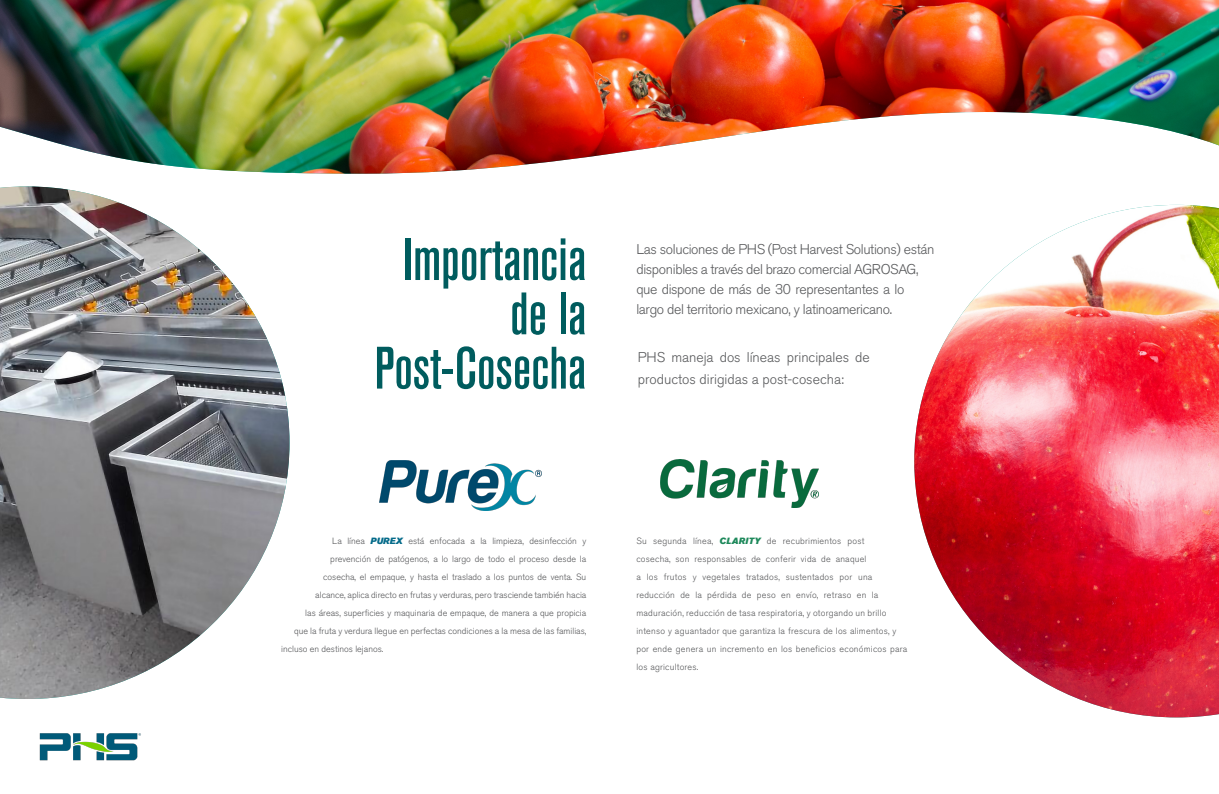
<style>
.page{position:relative;width:1219px;height:794px;background:#fff}
.page>*{position:absolute;margin:0;border:0;box-sizing:border-box;transform-origin:0 0}
.t1{font:59.2px "Akzidenz Grotesk BQ Md Cnd Alt";color:#005c5e}
.t2{font:300 14px/20px "Akzidenz Grotesk BQ";letter-spacing:-.025em;color:#57585a}
.t3{font:300 14px/22px "Akzidenz Grotesk BQ";color:#57585a}
.t4{font:300 9px "Akzidenz Grotesk BQ";color:#57585a}
.t5{font:300 9px/18px "Akzidenz Grotesk BQ";letter-spacing:.025em;color:#57585a}
.s1{font-family:"Akzidenz Grotesk BQ Super";font-weight:400;font-style:italic;color:#056b8a}
.s2{font-family:"Akzidenz Grotesk BQ Super";font-weight:400;font-style:italic;color:#1e895b}
</style>
<div class="page">
<img style="left:39px;top:733px;width:102px;height:28px">
<img style="left:660px;top:459px;width:159px;height:48px">
<img style="left:379px;top:460px;width:162px;height:50px">
<img style="left:0;top:186px;width:290px;height:513px">
<img style="left:914px;top:205px;width:305px;height:512px">
<img style="left:0;top:0;width:1219px;height:174px">
<p class="t1" style="left:403px;top:226px;width:185px">Importancia</p>
<p class="t1" style="left:510px;top:280px;width:78px">de la</p>
<p class="t1" style="left:375px;top:335px;width:213px">Post-Cosecha</p>
<p class="t3" style="left:638px;top:346px;width:233px">PHS maneja dos líneas principales de productos dirigidas a post-cosecha:</p>
<p class="t2" style="left:636px;top:239px;width:299px">Las soluciones de PHS (Post Harvest Solutions) están disponibles a través del brazo comercial AGROSAG, que dispone de más de 30 representantes a lo largo del territorio mexicano, y latinoamericano.</p>
<p class="t4" style="left:332px;top:535px;width:256px">La línea <span class="s1">PUREX</span> está enfocada a la limpieza, desinfección y</p>
<p class="t4" style="left:330px;top:553px;width:258px">prevención de patógenos, a lo largo de todo el proceso desde la</p>
<p class="t4" style="left:323px;top:571px;width:264px">cosecha, el empaque, y hasta el traslado a los puntos de venta. Su</p>
<p class="t4" style="left:315px;top:589px;width:273px">alcance, aplica directo en frutas y verduras, pero trasciende también hacia</p>
<p class="t4" style="left:305px;top:607px;width:283px">las áreas, superficies y maquinaria de empaque, de manera a que propicia</p>
<p class="t4" style="left:294px;top:625px;width:293px">que la fruta y verdura llegue en perfectas condiciones a la mesa de las familias,</p>
<p class="t4" style="left:281px;top:643px;width:104px">incluso en destinos lejanos.</p>
<p class="t5" style="left:636px;top:532px;width:273px">Su segunda línea, <span class="s2">CLARITY</span> de recubrimientos post<br>cosecha, son responsables de conferir vida de anaquel<br>a los frutos y vegetales tratados, sustentados por una reducción de la pérdida de peso en envío, retraso en la maduración, reducción de tasa respiratoria, y otorgando un brillo intenso y aguantador que garantiza la frescura de los alimentos, y por ende genera un incremento en los beneficios económicos para los agricultores.</p>
</div>
